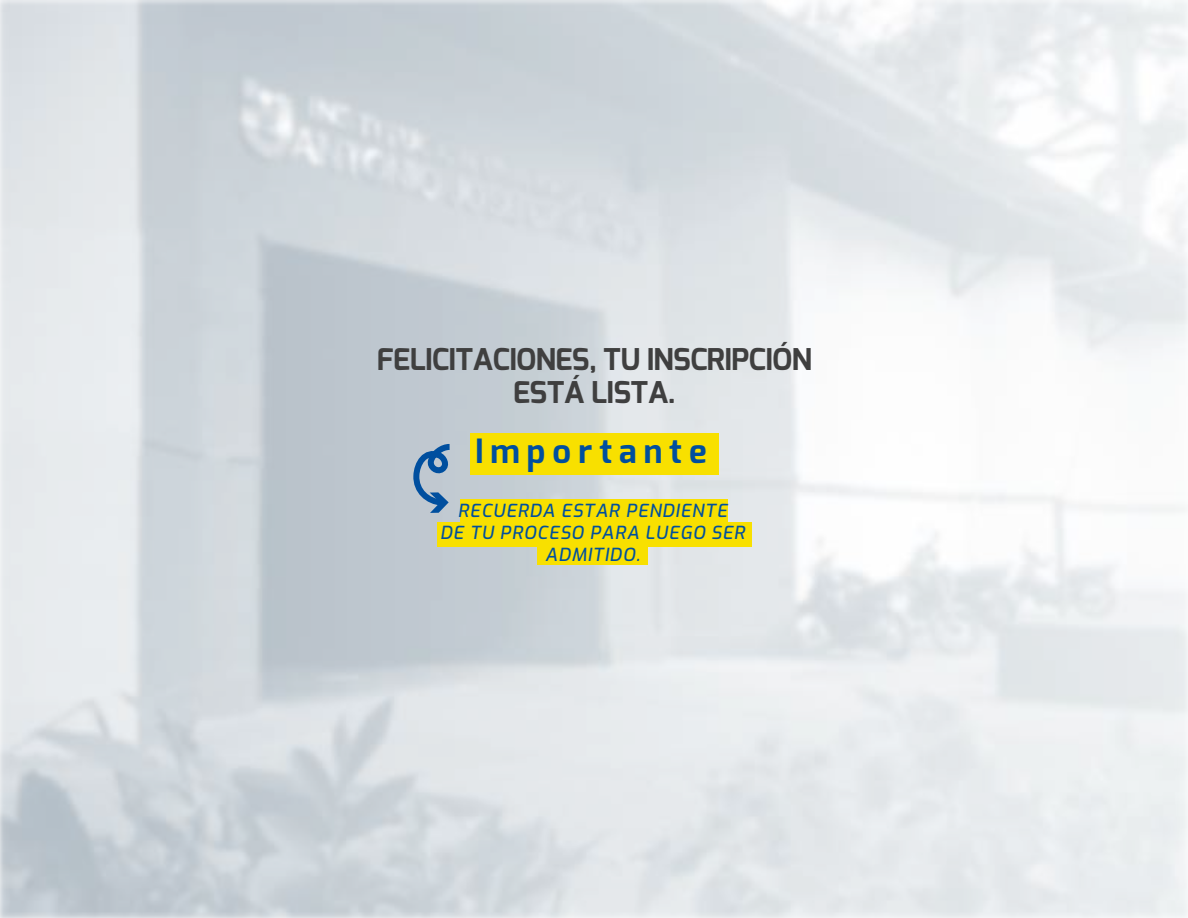
<style>
.page{position:relative;width:1188px;height:918px;background:#fff}
.page>*{position:absolute;margin:0;border:0;box-sizing:border-box;transform-origin:0 0}
.t1{font:700 33.45px "Exo";letter-spacing:.215em;color:#004f9e}
.t2{font:700 30px/32.4px "Exo";letter-spacing:-.02em;color:#3f3f3f;text-align:center}
.t3{font:italic 18px/21.6px "Exo";letter-spacing:.05em;color:#004f9e;text-align:center}
</style>
<div class="page">
<img style="left:0;top:0;width:1188px;height:918px">
<div style="left:470px;top:433px;width:248px;height:42px;background:#f8e000"></div>
<div style="left:460px;top:500px;width:268px;height:44px;background:#f8e000"></div>
<div style="left:438px;top:522px;width:314px;height:25px;background:#f8e000"></div>
<div style="left:537px;top:537px;width:110px;height:28px;background:#f8e000"></div>
<svg style="left:416px;top:441px;width:40px;height:72px;background:#84a3c1"></svg>
<h2 class="t2" style="left:377px;top:344px;width:437px">FELICITACIONES, TU INSCRIPCIÓN<br>ESTÁ LISTA.</h2>
<h1 class="t1" style="left:475px;top:429px;width:233px">Importante</h1>
<p class="t3" style="left:440px;top:499px;width:306px">RECUERDA ESTAR PENDIENTE<br>DE TU PROCESO PARA LUEGO SER<br>ADMITIDO.</p>
</div>
